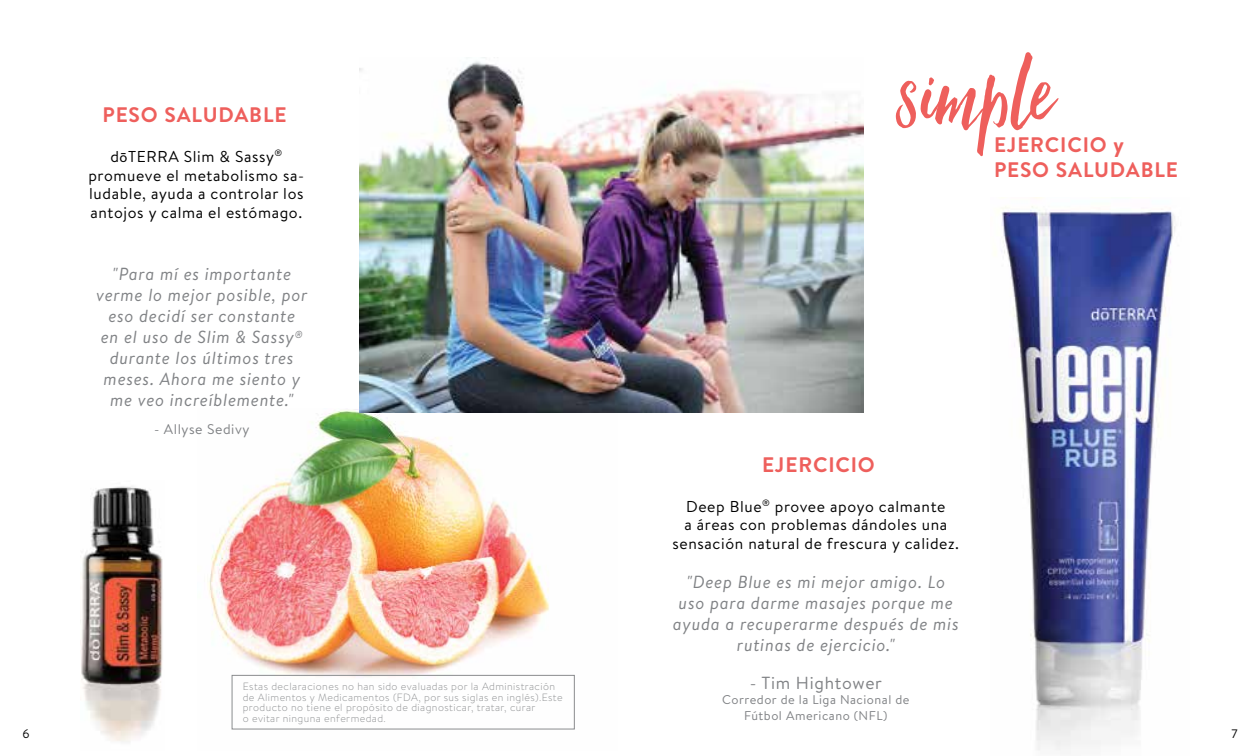
<style>
.page{position:relative;width:1260px;height:756px;background:#fff}
.page>*{position:absolute;margin:0;border:0;box-sizing:border-box;transform-origin:0 0}
.t1{font:114.62px "Hello Beautiful";color:#ee5f5c}
.t2{font:700 21px/25.2px "Brandon Text";letter-spacing:.04em;color:#ee5f5c}
.t3{font:italic 17.5px/21px "Brandon Text";letter-spacing:.04em;color:#808285;text-align:center}
.t4{font:17.5px "Brandon Text";letter-spacing:.04em;color:#808285}
.t5{font:15.75px/18.9px "Brandon Text";letter-spacing:.04em;color:#000;text-align:center}
.t6{font:14px "Brandon Text";letter-spacing:.04em;color:#808285}
.t7{font:12.6px/15.2px "Brandon Text";letter-spacing:.04em;color:#808285;text-align:center}
.t8{font:12.25px "Brandon Text";color:#000}
.t9{font:300 10.5px/10.5px "Brandon Text";letter-spacing:.04em;color:#8a8c8e}
.s1{font-family:"Verlag"}
</style>
<div class="page">
<img style="left:207px;top:409px;width:411px;height:321px">
<img style="left:359px;top:61px;width:505px;height:351px">
<img style="left:1002px;top:198px;width:173px;height:553px">
<img style="left:80px;top:486px;width:83px;height:256px">
<div style="left:232px;top:675px;width:343px;height:54px;border:1px solid #8a8c8e"></div>
<p class="t2" style="left:103px;top:101px;width:186px">PESO SALUDABLE</p>
<p class="t5" style="left:88px;top:146px;width:217px">d<span class="s1">ō</span>TERRA Slim &amp; Sassy<sup>® </sup>promueve el metabolismo sa&shy;ludable, ayuda a controlar los antojos y calma el estómago.</p>
<p class="t3" style="left:96px;top:263px;width:213px">"Para mí es importante verme lo mejor posible, por eso decidí ser constante<br>en el uso de Slim &amp; Sassy<sup>® </sup>durante los últimos tres meses. Ahora me siento y me veo increíblemente."</p>
<p class="t6" style="left:154px;top:420px;width:97px">- Allyse Sedivy</p>
<p class="t9" style="left:243px;top:681px;width:321px">Estas declaraciones no han sido evaluadas por la Administración de Alimentos y Medicamentos (FDA, por sus siglas en inglés).Este producto no tiene el propósito de diagnosticar, tratar, curar<br>o evitar ninguna enfermedad.</p>
<h1 class="t1" style="left:898px;top:29px;width:157px">simple</h1>
<p class="t2" style="left:994px;top:132px;width:186px">EJERCICIO y<br>PESO SALUDABLE</p>
<p class="t2" style="left:762px;top:451px;width:114px">EJERCICIO</p>
<p class="t5" style="left:673px;top:496px;width:288px">Deep Blue<sup>®</sup> provee apoyo calmante<br>a áreas con problemas dándoles una sensación natural de frescura y calidez.</p>
<p class="t3" style="left:673px;top:571px;width:287px">"Deep Blue es mi mejor amigo. Lo uso para darme masajes porque me ayuda a recuperarme después de mis rutinas de ejercicio."</p>
<p class="t4" style="left:750px;top:671px;width:134px">- Tim Hightower</p>
<p class="t7" style="left:722px;top:692px;width:189px">Corredor de la Liga Nacional de<br>Fútbol Americano (NFL)</p>
<p class="t8" style="left:22px;top:725px;width:9px">6</p>
<p class="t8" style="left:1232px;top:725px;width:8px">7</p>
</div>
